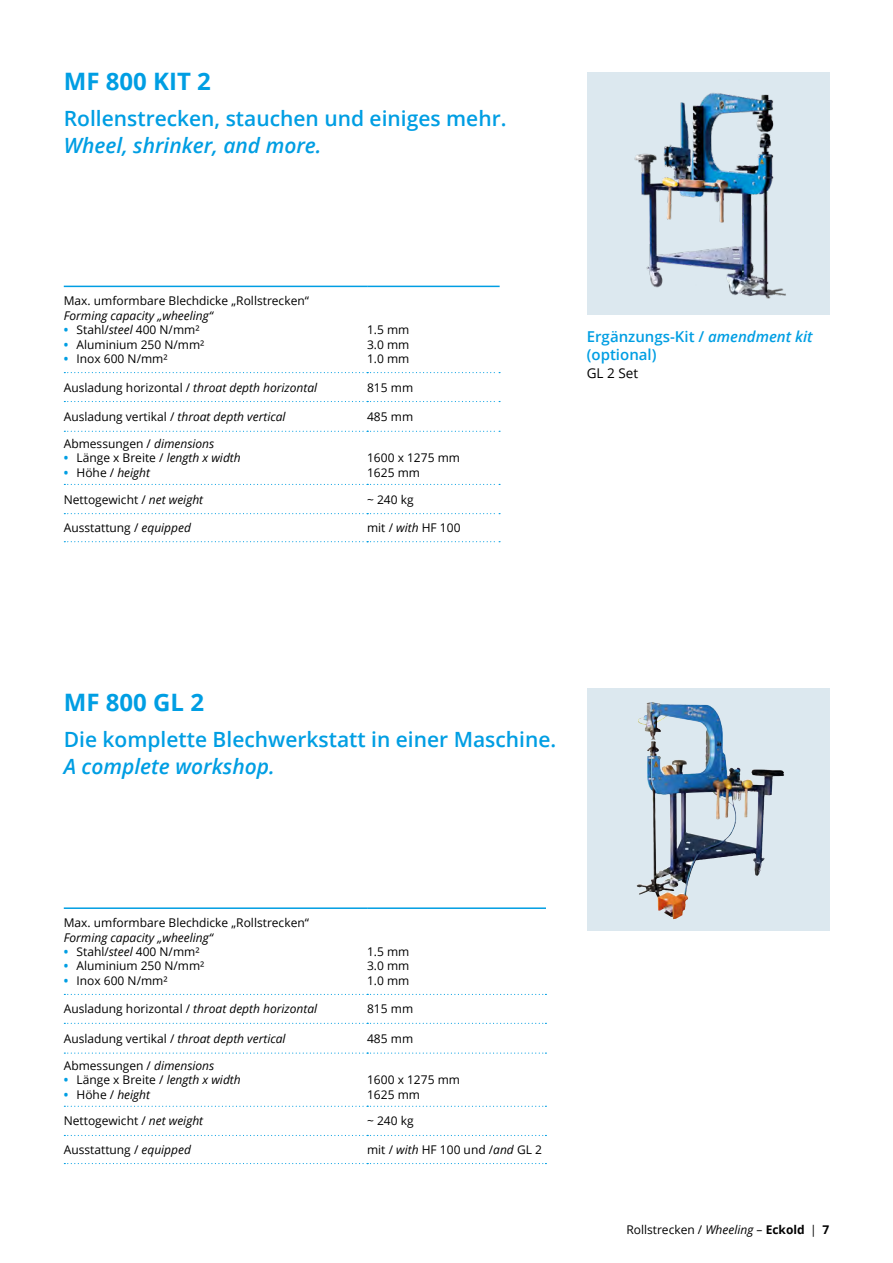
<style>
.page{position:relative;width:893px;height:1263px;background:#fff}
.page>*{position:absolute;margin:0;border:0;box-sizing:border-box;transform-origin:0 0}
.t1{font:700 24px "Open Sans";color:#009ee3}
.t2{font:600 21px "Open Sans";color:#009ee3}
.t3{font:italic 600 21px "Open Sans";color:#009ee3}
.t4{font:600 15px/18px "Open Sans";color:#009ee3}
.t5{font:13.5px "Open Sans";color:#000}
.t6{font:12px/14.4px "Open Sans";color:#000;text-align:justify}
.t7{font:italic 12px "Open Sans";color:#000}
.s1{font-weight:700;color:#009ee3}
.s2{font-style:italic}
.s3{font-style:normal}
.s4{font-weight:700;font-style:normal;color:#009ee3}
.s5{font-weight:700}
</style>
<div class="page">
<svg style="left:64px;top:372px;width:436px;height:1px"></svg>
<svg style="left:64px;top:401px;width:436px;height:1px"></svg>
<svg style="left:64px;top:431px;width:436px;height:1px"></svg>
<svg style="left:64px;top:484px;width:436px;height:1px"></svg>
<svg style="left:64px;top:513px;width:436px;height:1px"></svg>
<svg style="left:64px;top:541px;width:436px;height:1px"></svg>
<hr style="left:64px;top:286px;width:303px;height:1px;background:#009ee3">
<hr style="left:367px;top:286px;width:133px;height:1px;background:#009ee3">
<div style="left:587px;top:73px;width:242px;height:242px;background:#dce8ef"></div>
<img style="left:634px;top:93px;width:152px;height:206px">
<svg style="left:64px;top:994px;width:482px;height:1px"></svg>
<svg style="left:64px;top:1023px;width:482px;height:1px"></svg>
<svg style="left:64px;top:1052px;width:482px;height:2px"></svg>
<svg style="left:64px;top:1106px;width:482px;height:1px"></svg>
<svg style="left:64px;top:1135px;width:482px;height:1px"></svg>
<svg style="left:64px;top:1163px;width:482px;height:1px"></svg>
<hr style="left:64px;top:907px;width:303px;height:2px;background:#009ee3">
<hr style="left:367px;top:907px;width:179px;height:2px;background:#009ee3">
<svg style="left:587px;top:688px;width:242px;height:243px;background:#c5d1da"></svg>
<img style="left:638px;top:702px;width:69px;height:43px">
<h1 class="t1" style="left:64px;top:65px;width:149px">MF 800 KIT 2</h1>
<h2 class="t2" style="left:64px;top:104px;width:444px">Rollenstrecken, stauchen und einiges mehr.</h2>
<h2 class="t3" style="left:64px;top:131px;width:259px">Wheel, shrinker, and more.</h2>
<p class="t6" style="left:64px;top:293px;width:247px">Max. umformbare Blechdicke „Rollstrecken“</p>
<p class="t7" style="left:64px;top:307px;width:151px">Forming capacity „wheeling“</p>
<p class="t6" style="left:64px;top:322px;width:137px"><span class="s1">•</span> Stahl/<span class="s2">steel</span> 400 N/mm²</p>
<p class="t6" style="left:64px;top:337px;width:142px"><span class="s1">•</span> Aluminium 250 N/mm²</p>
<p class="t6" style="left:64px;top:351px;width:105px"><span class="s1">•</span> Inox 600 N/mm²</p>
<p class="t6" style="left:367px;top:322px;width:44px">1.5 mm 3.0 mm 1.0 mm</p>
<p class="t7" style="left:64px;top:379px;width:255px"><span class="s3">Ausladung horizontal /</span> throat depth horizontal</p>
<p class="t6" style="left:367px;top:380px;width:48px">815 mm</p>
<p class="t7" style="left:64px;top:408px;width:223px"><span class="s3">Ausladung vertikal /</span> throat depth vertical</p>
<p class="t6" style="left:367px;top:409px;width:48px">485 mm</p>
<p class="t6" style="left:64px;top:436px;width:152px">Abmessungen / <span class="s2">dimensions</span></p>
<p class="t6" style="left:64px;top:451px;width:178px"><span class="s1">•</span> Länge x Breite / <span class="s2">length x width</span></p>
<p class="t7" style="left:64px;top:464px;width:88px"><span class="s4">•</span> <span class="s3">Höhe /</span> height</p>
<p class="t6" style="left:367px;top:451px;width:94px">1600 x 1275 mm<br>1625 mm</p>
<p class="t6" style="left:64px;top:492px;width:141px">Nettogewicht / <span class="s2">net weight</span></p>
<p class="t6" style="left:367px;top:492px;width:48px">~ 240 kg</p>
<p class="t6" style="left:64px;top:520px;width:129px">Ausstattung / <span class="s2">equipped</span></p>
<p class="t6" style="left:367px;top:520px;width:95px">mit / <span class="s2">with</span> HF 100</p>
<p class="t4" style="left:587px;top:328px;width:227px">Ergänzungs-Kit / <span class="s2">amendment kit </span>(optional)</p>
<p class="t5" style="left:587px;top:364px;width:53px">GL 2 Set</p>
<h1 class="t1" style="left:64px;top:686px;width:142px">MF 800 GL 2</h1>
<h2 class="t2" style="left:64px;top:725px;width:494px">Die komplette Blechwerkstatt in einer Maschine.</h2>
<h2 class="t3" style="left:64px;top:752px;width:212px">A complete workshop.</h2>
<p class="t6" style="left:64px;top:915px;width:247px">Max. umformbare Blechdicke „Rollstrecken“</p>
<p class="t7" style="left:64px;top:929px;width:151px">Forming capacity „wheeling“</p>
<p class="t6" style="left:64px;top:944px;width:137px"><span class="s1">•</span> Stahl/<span class="s2">steel</span> 400 N/mm²</p>
<p class="t6" style="left:64px;top:958px;width:142px"><span class="s1">•</span> Aluminium 250 N/mm²</p>
<p class="t6" style="left:64px;top:973px;width:105px"><span class="s1">•</span> Inox 600 N/mm²</p>
<p class="t6" style="left:367px;top:944px;width:44px">1.5 mm 3.0 mm 1.0 mm</p>
<p class="t7" style="left:64px;top:1001px;width:255px"><span class="s3">Ausladung horizontal /</span> throat depth horizontal</p>
<p class="t6" style="left:367px;top:1001px;width:48px">815 mm</p>
<p class="t7" style="left:64px;top:1030px;width:223px"><span class="s3">Ausladung vertikal /</span> throat depth vertical</p>
<p class="t6" style="left:367px;top:1031px;width:48px">485 mm</p>
<p class="t6" style="left:64px;top:1058px;width:152px">Abmessungen / <span class="s2">dimensions</span></p>
<p class="t6" style="left:64px;top:1072px;width:178px"><span class="s1">•</span> Länge x Breite / <span class="s2">length x width</span></p>
<p class="t7" style="left:64px;top:1086px;width:88px"><span class="s4">•</span> <span class="s3">Höhe /</span> height</p>
<p class="t6" style="left:367px;top:1072px;width:94px">1600 x 1275 mm<br>1625 mm</p>
<p class="t6" style="left:64px;top:1113px;width:141px">Nettogewicht / <span class="s2">net weight</span></p>
<p class="t6" style="left:367px;top:1113px;width:48px">~ 240 kg</p>
<p class="t6" style="left:64px;top:1142px;width:129px">Ausstattung / <span class="s2">equipped</span></p>
<p class="t6" style="left:367px;top:1142px;width:176px">mit / <span class="s2">with</span> HF 100 und /<span class="s2">and</span> GL 2</p>
<p class="t6" style="left:626px;top:1222px;width:204px">Rollstrecken / <span class="s2">Wheeling</span> – <span class="s5">Eckold</span> | <span class="s5">7</span></p>
</div>
